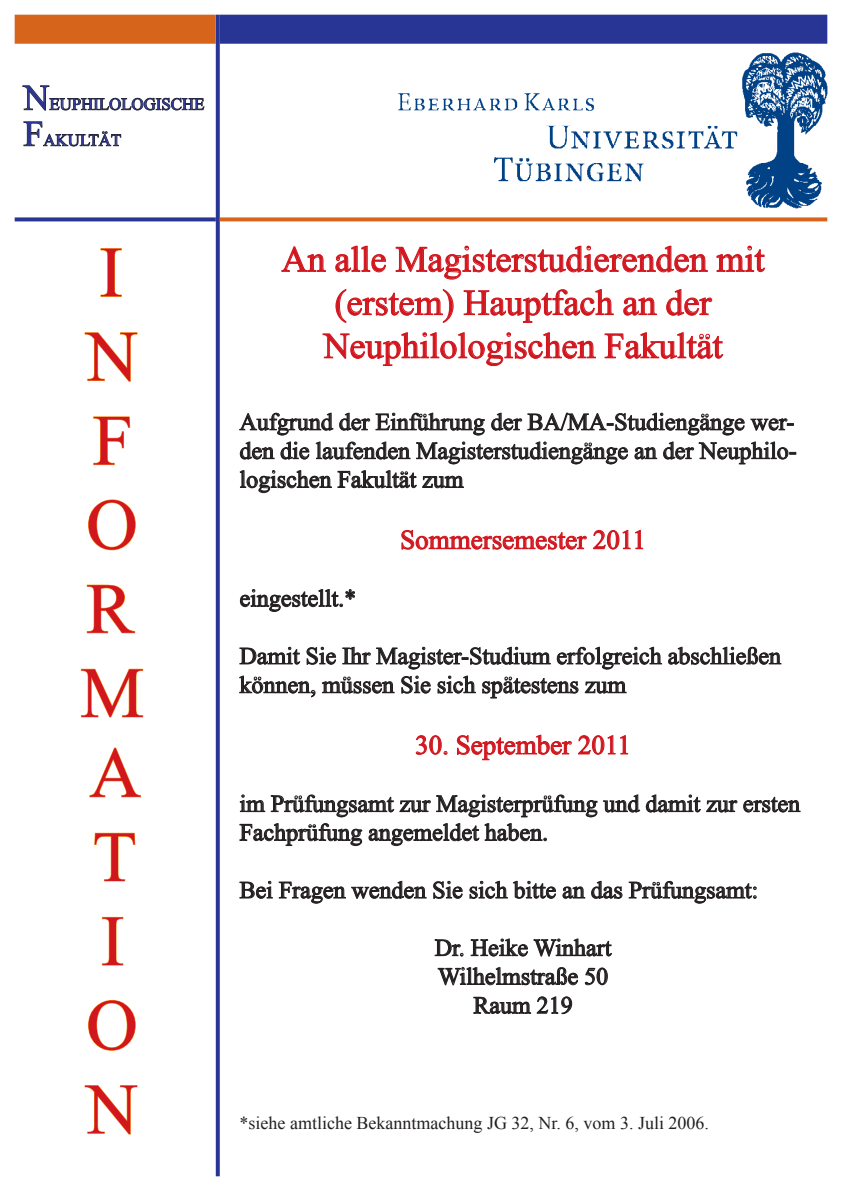
<style>
.page{position:relative;width:842px;height:1191px;background:#fff}
.page>*{position:absolute;margin:0;border:0;box-sizing:border-box;transform-origin:0 0}
.t1{font:72px "Times New Roman";color:#d2161e}
.t2{font:36px "Times New Roman";color:#d2161e}
.t3{font:27px "Times New Roman";color:#d2161e}
.t4{font:24px/28.8px "Times New Roman";color:#231f20}
.t5{font:18px "Times New Roman";color:#231f20}
.t6{font:16.8px "Times New Roman";color:#293594}
.s1{font-size:36px}
</style>
<div class="page">
<svg style="left:216px;top:15px;width:4px;height:1161px;background:#333f99"></svg>
<div style="left:220px;top:15px;width:607px;height:29px;background:#293594;border:2px solid #293594"></div>
<div style="left:15px;top:15px;width:201px;height:29px;background:#d7641b;border:2px solid #d7641b"></div>
<svg style="left:220px;top:217px;width:607px;height:4px;background:#db7433"></svg>
<svg style="left:15px;top:217px;width:201px;height:4px"></svg>
<svg style="left:22px;top:85px;width:183px;height:26px"></svg>
<svg style="left:23px;top:121px;width:98px;height:26px"></svg>
<svg style="left:281px;top:246px;width:45px;height:26px"></svg>
<svg style="left:335px;top:246px;width:51px;height:26px"></svg>
<svg style="left:396px;top:246px;width:312px;height:34px"></svg>
<svg style="left:716px;top:246px;width:49px;height:26px"></svg>
<svg style="left:336px;top:289px;width:118px;height:34px"></svg>
<svg style="left:464px;top:289px;width:150px;height:34px"></svg>
<svg style="left:623px;top:297px;width:34px;height:18px"></svg>
<svg style="left:666px;top:289px;width:46px;height:26px"></svg>
<svg style="left:323px;top:332px;width:273px;height:34px"></svg>
<svg style="left:605px;top:332px;width:118px;height:27px"></svg>
<svg style="left:239px;top:413px;width:94px;height:22px"></svg>
<svg style="left:339px;top:413px;width:146px;height:22px"></svg>
<svg style="left:491px;top:413px;width:302px;height:22px"></svg>
<svg style="left:240px;top:441px;width:69px;height:18px"></svg>
<svg style="left:316px;top:441px;width:312px;height:23px"></svg>
<svg style="left:634px;top:447px;width:23px;height:12px"></svg>
<svg style="left:663px;top:441px;width:133px;height:23px"></svg>
<svg style="left:240px;top:470px;width:224px;height:23px"></svg>
<svg style="left:401px;top:530px;width:186px;height:19px"></svg>
<svg style="left:593px;top:530px;width:50px;height:19px"></svg>
<svg style="left:240px;top:589px;width:115px;height:23px"></svg>
<svg style="left:239px;top:647px;width:61px;height:17px"></svg>
<svg style="left:307px;top:647px;width:29px;height:18px"></svg>
<svg style="left:342px;top:647px;width:209px;height:22px"></svg>
<svg style="left:557px;top:647px;width:105px;height:22px"></svg>
<svg style="left:668px;top:647px;width:113px;height:18px"></svg>
<svg style="left:239px;top:675px;width:76px;height:22px"></svg>
<svg style="left:322px;top:676px;width:73px;height:17px"></svg>
<svg style="left:401px;top:675px;width:30px;height:18px"></svg>
<svg style="left:438px;top:675px;width:38px;height:18px"></svg>
<svg style="left:482px;top:676px;width:96px;height:22px"></svg>
<svg style="left:585px;top:681px;width:42px;height:12px"></svg>
<svg style="left:416px;top:735px;width:32px;height:20px"></svg>
<svg style="left:457px;top:734px;width:115px;height:26px"></svg>
<svg style="left:578px;top:735px;width:50px;height:20px"></svg>
<svg style="left:240px;top:794px;width:25px;height:18px"></svg>
<svg style="left:271px;top:794px;width:123px;height:23px"></svg>
<svg style="left:400px;top:794px;width:240px;height:23px"></svg>
<svg style="left:646px;top:794px;width:91px;height:18px"></svg>
<svg style="left:743px;top:797px;width:57px;height:15px"></svg>
<svg style="left:239px;top:823px;width:123px;height:23px"></svg>
<svg style="left:369px;top:823px;width:178px;height:23px"></svg>
<svg style="left:239px;top:881px;width:34px;height:18px"></svg>
<svg style="left:279px;top:881px;width:148px;height:22px"></svg>
<svg style="left:433px;top:881px;width:30px;height:18px"></svg>
<svg style="left:469px;top:881px;width:87px;height:18px"></svg>
<svg style="left:562px;top:886px;width:23px;height:12px"></svg>
<svg style="left:591px;top:881px;width:31px;height:18px"></svg>
<svg style="left:629px;top:881px;width:128px;height:22px"></svg>
<svg style="left:435px;top:939px;width:29px;height:17px"></svg>
<svg style="left:471px;top:938px;width:141px;height:18px"></svg>
<svg style="left:438px;top:967px;width:140px;height:18px"></svg>
<svg style="left:585px;top:967px;width:23px;height:18px"></svg>
<svg style="left:473px;top:996px;width:58px;height:18px"></svg>
<svg style="left:537px;top:996px;width:35px;height:18px"></svg>
<img style="left:398px;top:52px;width:429px;height:157px">
<svg style="left:100px;top:248px;width:22px;height:49px"></svg>
<svg style="left:85px;top:332px;width:53px;height:50px"></svg>
<svg style="left:85px;top:1085px;width:53px;height:49px"></svg>
<svg style="left:88px;top:1000px;width:48px;height:50px"></svg>
<svg style="left:102px;top:917px;width:21px;height:48px"></svg>
<svg style="left:94px;top:832px;width:41px;height:49px"></svg>
<svg style="left:89px;top:747px;width:52px;height:50px"></svg>
<svg style="left:81px;top:669px;width:62px;height:48px"></svg>
<svg style="left:87px;top:584px;width:48px;height:49px"></svg>
<svg style="left:88px;top:499px;width:48px;height:51px"></svg>
<svg style="left:93px;top:416px;width:37px;height:49px"></svg>
<p class="t6" style="left:23px;top:93px;width:182px"><span class="s1">N</span>EUPHILOLOGISCHE</p>
<p class="t6" style="left:23px;top:129px;width:99px"><span class="s1">F</span>AKULTÄT</p>
<p class="t1" style="left:99px;top:224px;width:25px">I</p>
<p class="t1" style="left:86px;top:308px;width:53px">N</p>
<p class="t1" style="left:93px;top:392px;width:42px">F</p>
<p class="t1" style="left:86px;top:476px;width:53px">O</p>
<p class="t1" style="left:86px;top:560px;width:50px">R</p>
<p class="t1" style="left:80px;top:644px;width:66px">M</p>
<p class="t1" style="left:89px;top:724px;width:53px">A</p>
<p class="t1" style="left:93px;top:808px;width:45px">T</p>
<p class="t1" style="left:101px;top:892px;width:25px">I</p>
<p class="t1" style="left:86px;top:976px;width:53px">O</p>
<p class="t1" style="left:86px;top:1060px;width:53px">N</p>
<p class="t2" style="left:282px;top:235px;width:484px">An alle Magisterstudierenden mit</p>
<p class="t2" style="left:335px;top:278px;width:378px">(erstem) Hauptfach an der</p>
<p class="t2" style="left:324px;top:321px;width:400px">Neuphilologischen Fakultät</p>
<p class="t4" style="left:240px;top:407px;width:559px;text-align:justify">Aufgrund der Einführung der BA/MA-Studiengänge wer&shy;den die laufenden Magisterstudiengänge an der Neuphilo&shy;logischen Fakultät zum</p>
<p class="t3" style="left:400px;top:521px;width:247px">Sommersemester 2011</p>
<p class="t4" style="left:240px;top:583px;width:118px">eingestellt.*</p>
<p class="t4" style="left:240px;top:641px;width:543px">Damit Sie Ihr Magister-Studium erfolgreich abschließen können, müssen Sie sich spätestens zum</p>
<p class="t3" style="left:415px;top:727px;width:217px">30. September 2011</p>
<p class="t4" style="left:240px;top:788px;width:562px">im Prüfungsamt zur Magisterprüfung und damit zur ersten<br>Fachprüfung angemeldet haben.</p>
<p class="t4" style="left:240px;top:875px;width:520px">Bei Fragen wenden Sie sich bitte an das Prüfungsamt:</p>
<p class="t4" style="left:435px;top:932px;width:178px">Dr. Heike Winhart</p>
<p class="t4" style="left:438px;top:961px;width:172px">Wilhelmstraße 50</p>
<p class="t4" style="left:473px;top:990px;width:101px">Raum 219</p>
<p class="t5" style="left:240px;top:1110px;width:471px">*siehe amtliche Bekanntmachung JG 32, Nr. 6, vom 3. Juli 2006.</p>
</div>
